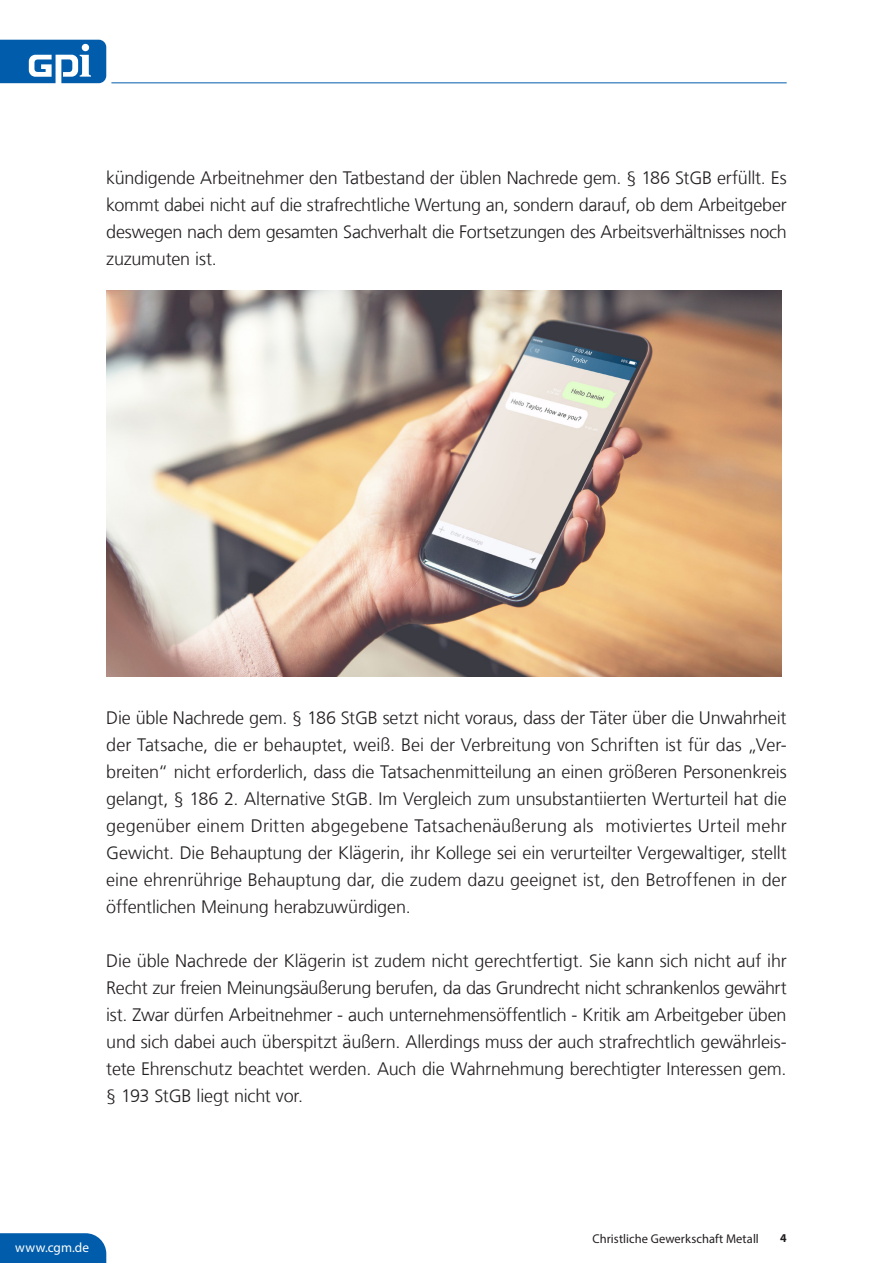
<style>
.page{position:relative;width:893px;height:1263px;background:#fff}
.page>*{position:absolute;margin:0;border:0;box-sizing:border-box;transform-origin:0 0}
.DGZ_Recht_Urteil{font:300 18px/27px "Frutiger LT Com";letter-spacing:-.01em;color:#231f20;text-align:justify}
.t1{font:13.5px "Myriad Pro";letter-spacing:.005em;color:#fff}
.t2{font:12.75px "Myriad Pro";letter-spacing:.005em;color:#231f20}
.t3{font:700 12px "Myriad Pro";color:#231f20}
</style>
<div class="page">
<hr style="left:111px;top:83px;width:676px;height:1px;background:#015dac">
<svg style="left:0;top:40px;width:106px;height:44px"></svg>
<div style="left:0;top:1233px;width:106px;height:30px;background:#015dac"></div>
<img style="left:106px;top:291px;width:675px;height:385px">
<p class="DGZ_Recht_Urteil" style="left:106px;top:164px;width:682px">kündigende Arbeitnehmer den Tatbestand der üblen Nachrede gem. § 186 StGB erfüllt. Es kommt dabei nicht auf die strafrechtliche Wertung an, sondern darauf, ob dem Arbeitgeber deswegen nach dem gesamten Sachverhalt die Fortsetzungen des Arbeitsverhältnisses noch zuzumuten ist.</p>
<p class="DGZ_Recht_Urteil" style="left:106px;top:704px;width:682px">Die üble Nachrede gem. § 186 StGB setzt nicht voraus, dass der Täter über die Unwahrheit der Tatsache, die er behauptet, weiß. Bei der Verbreitung von Schriften ist für das „Ver&shy;breiten“ nicht erforderlich, dass die Tatsachenmitteilung an einen größeren Personenkreis gelangt, § 186 2. Alternative StGB. Im Vergleich zum unsubstantiierten Werturteil hat die gegenüber einem Dritten abgegebene Tatsachenäußerung als motiviertes Urteil mehr Gewicht. Die Behauptung der Klägerin, ihr Kollege sei ein verurteilter Vergewaltiger, stellt eine ehrenrührige Behauptung dar, die zudem dazu geeignet ist, den Betroffenen in der öffentlichen Meinung herabzuwürdigen.</p>
<p class="DGZ_Recht_Urteil" style="left:106px;top:947px;width:682px">Die üble Nachrede der Klägerin ist zudem nicht gerechtfertigt. Sie kann sich nicht auf ihr Recht zur freien Meinungsäußerung berufen, da das Grundrecht nicht schrankenlos gewährt ist. Zwar dürfen Arbeitnehmer - auch unternehmensöffentlich - Kritik am Arbeitgeber üben und sich dabei auch überspitzt äußern. Allerdings muss der auch strafrechtlich gewährleis&shy;tete Ehrenschutz beachtet werden. Auch die Wahrnehmung berechtigter Interessen gem. § 193 StGB liegt nicht vor.</p>
<p class="t1" style="left:15px;top:1239px;width:75px">www.cgm.de</p>
<p class="t2" style="left:592px;top:1230px;width:168px">Christliche Gewerkschaft Metall</p>
<p class="t3" style="left:780px;top:1230px;width:8px">4</p>
</div>
